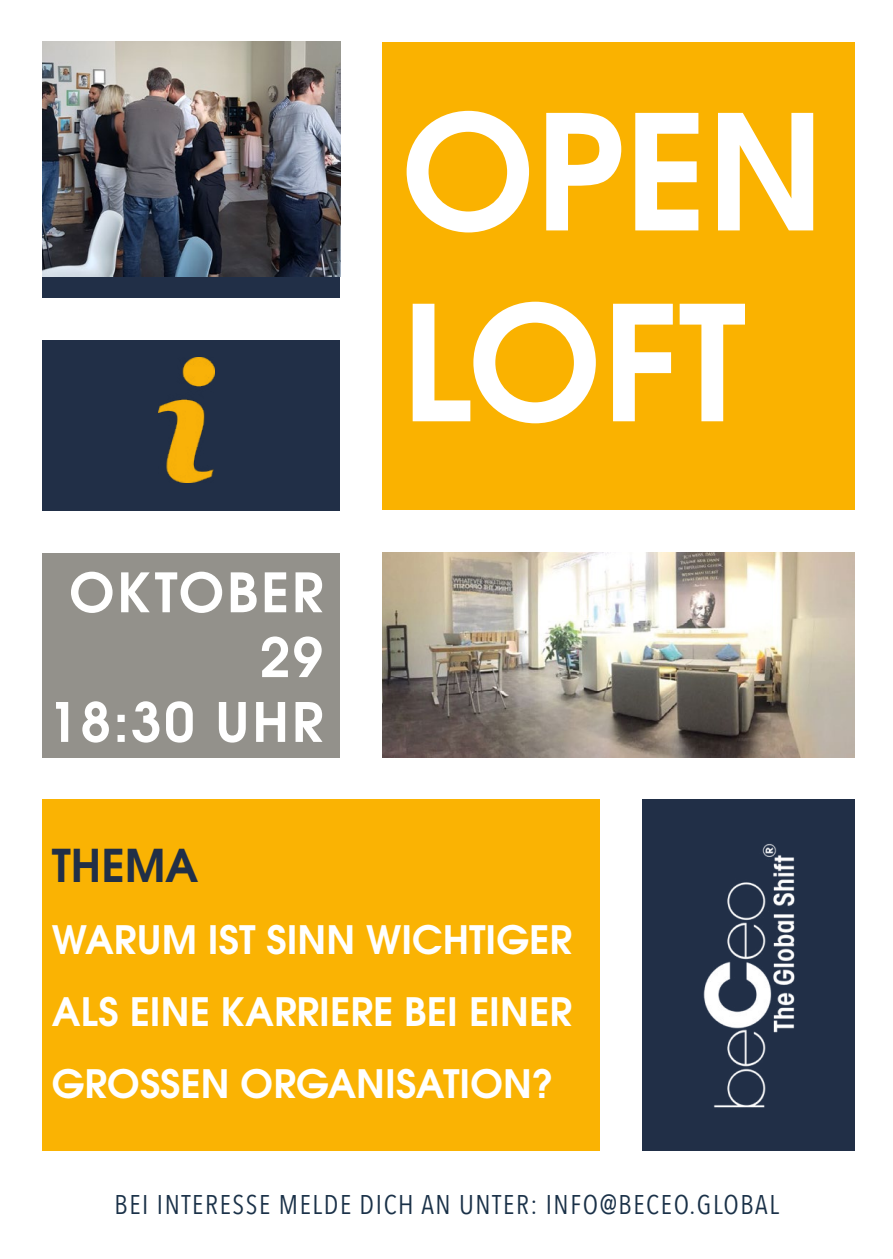
<style>
.page{position:relative;width:893px;height:1259px;background:#fff}
.page>*{position:absolute;margin:0;border:0;box-sizing:border-box;transform-origin:0 0}
.t1{font:700 159px/190.8px "Te X Gyre Adventor";color:#fff}
.t2{font:700 54px/64.8px "Te X Gyre Adventor";letter-spacing:.05em;color:#fff;text-align:right}
.t3{font:700 45px "Te X Gyre Adventor";color:#212f47}
.t4{font:700 39px/72px "Te X Gyre Adventor";color:#fff;text-align:justify}
.t5{font:27px "Avenir Next Condensed";letter-spacing:.06em;color:#1a3148}
</style>
<div class="page">
<div style="left:43px;top:43px;width:297px;height:255px;background:#212f47"></div>
<div style="left:383px;top:43px;width:472px;height:467px;background:#fab200"></div>
<div style="left:43px;top:340px;width:297px;height:170px;background:#212f47"></div>
<div style="left:43px;top:799px;width:557px;height:352px;background:#fab303"></div>
<div style="left:642px;top:799px;width:213px;height:352px;background:#212f47"></div>
<img style="left:43px;top:42px;width:297px;height:234px">
<img style="left:703px;top:844px;width:92px;height:264px">
<div style="left:43px;top:553px;width:297px;height:204px;background:#93918b"></div>
<img style="left:383px;top:553px;width:472px;height:204px">
<img style="left:158px;top:357px;width:57px;height:125px">
<h2 class="t2" style="left:48px;top:555px;width:277px">OKTOBER<br>29<br>18:30 UHR</h2>
<p class="t3" style="left:52px;top:826px;width:148px">THEMA</p>
<h1 class="t1" style="left:402px;top:61px;width:424px">OPEN<br>LOFT</h1>
<p class="t4" style="left:52px;top:900px;width:522px">WARUM IST SINN WICHTIGER ALS EINE KARRIERE BEI EINER GROSSEN ORGANISATION?</p>
<p class="t5" style="left:115px;top:1181px;width:666px">BEI INTERESSE MELDE DICH AN UNTER: INFO@BECEO.GLOBAL</p>
</div>
